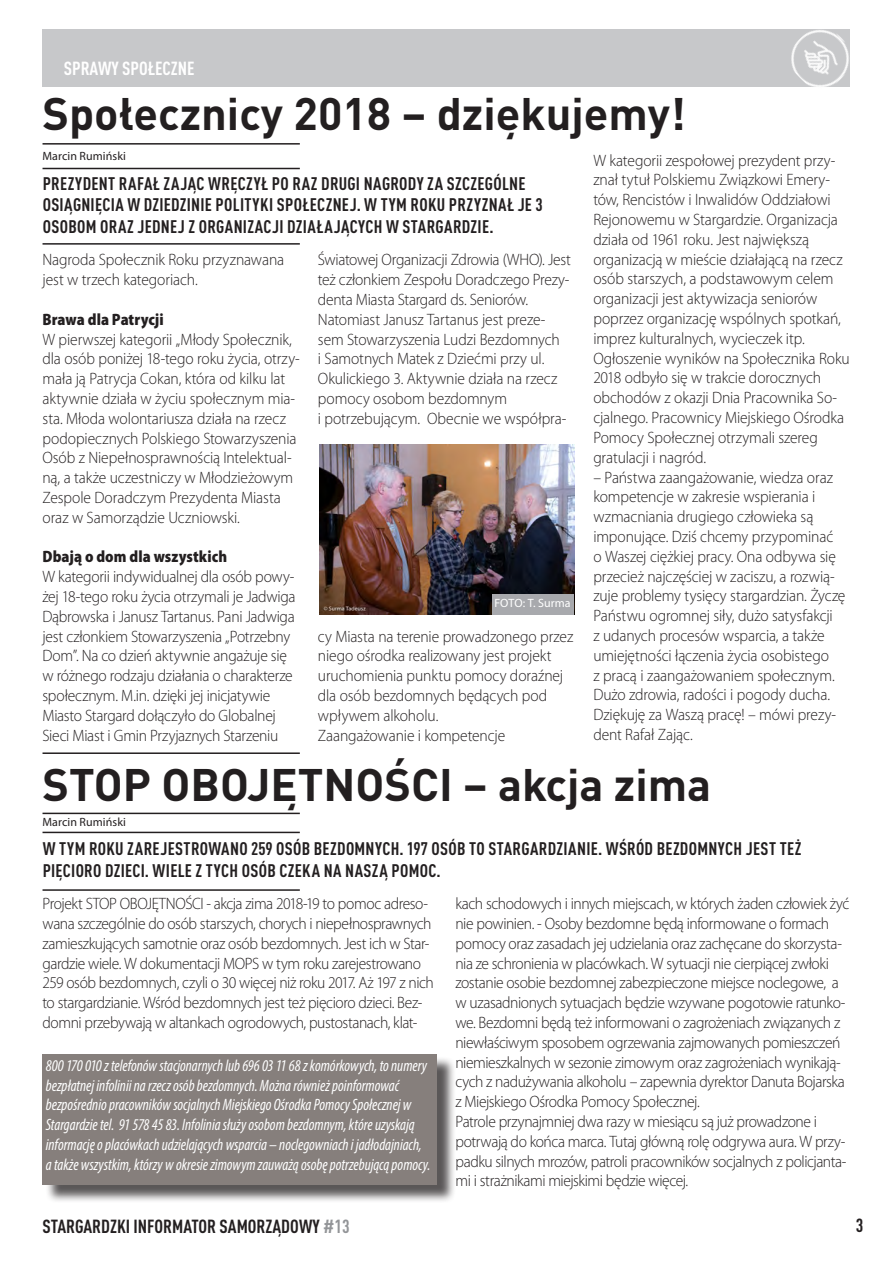
<style>
.page{position:relative;width:893px;height:1263px;background:#fff}
.page>*{position:absolute;margin:0;border:0;box-sizing:border-box;transform-origin:0 0}
.t1{font:700 45px "DIN Pro";color:#231f20}
.t2{font:700 condensed 18.75px "DIN Pro";color:#231f20}
.t3{font:700 condensed 18.75px "DIN Pro";color:#fff}
.t4{font:700 condensed 18px/21.6px "DIN Pro";letter-spacing:.015em;color:#231f20}
.t5{font:300 16.5px/19.8px "Myriad Pro";letter-spacing:-.015em;color:#231f20;scale:.94 1}
.t6{font:italic condensed 16.5px/19.8px "Myriad Pro";letter-spacing:-.005em;color:#fff;scale:.94 1}
.t7{font:900 semi-condensed 16.5px "Myriad Pro";letter-spacing:.005em;color:#231f20;scale:.94 1}
.t8{font:12px "Myriad Pro";letter-spacing:.005em;color:#231f20}
.t9{font:12px "Myriad Pro";color:#fff}
.s1{color:#939598}
</style>
<div class="page">
<div style="left:43px;top:30px;width:807px;height:57px;background:#c7c8ca"></div>
<img style="left:319px;top:444px;width:255px;height:170px">
<hr style="left:43px;top:143px;width:257px;height:2px;background:#231f20">
<hr style="left:43px;top:168px;width:257px;height:1px;background:#231f20">
<hr style="left:43px;top:243px;width:257px;height:2px;background:#231f20">
<hr style="left:43px;top:752px;width:257px;height:2px;background:#231f20">
<hr style="left:43px;top:813px;width:257px;height:1px;background:#231f20">
<hr style="left:43px;top:832px;width:257px;height:1px;background:#231f20">
<hr style="left:43px;top:889px;width:257px;height:2px;background:#231f20">
<img style="left:780px;top:29px;width:70px;height:58px">
<div style="left:492px;top:594px;width:82px;height:20px;background:#a8a9ad"></div>
<div style="left:45px;top:1057px;width:411px;height:146px;background:#231f20;opacity:.75"></div>
<div style="left:43px;top:1054px;width:394px;height:130px;background:#867f7c"></div>
<p class="t3" style="left:64px;top:54px;width:132px">SPRAWY SPOŁECZNE</p>
<p class="t1" style="left:43px;top:76px;width:645px">Społecznicy 2018 – dziękujemy!</p>
<p class="t4" style="left:43px;top:171px;width:501px">PREZYDENT RAFAŁ ZAJĄC WRĘCZYŁ PO RAZ DRUGI NAGRODY ZA SZCZEGÓLNE<br>OSIĄGNIĘCIA W DZIEDZINIE POLITYKI SPOŁECZNEJ. W TYM ROKU PRZYZNAŁ JE 3<br>OSOBOM ORAZ JEDNEJ Z ORGANIZACJI DZIAŁAJĄCYCH W STARGARDZIE.</p>
<p class="t5" style="left:318px;top:250px;width:271px;text-align:justify">Światowej Organizacji Zdrowia (WHO). Jest też członkiem Zespołu Doradczego Prezy&shy;denta Miasta Stargard ds. Seniorów.</p>
<p class="t5" style="left:318px;top:310px;width:259px">Natomiast Janusz Tartanus jest preze&shy;sem Stowarzyszenia Ludzi Bezdomnych i Samotnych Matek z Dziećmi przy ul.<br>Okulickiego 3. Aktywnie działa na rzecz pomocy osobom bezdomnym</p>
<p class="t5" style="left:318px;top:409px;width:266px">i potrzebującym. Obecnie we współpra-</p>
<p class="t8" style="left:43px;top:149px;width:85px">Marcin Rumiński</p>
<p class="t5" style="left:593px;top:151px;width:267px">W kategorii zespołowej prezydent przy&shy;znał tytuł Polskiemu Związkowi Emery&shy;tów, Rencistów i Inwalidów Oddziałowi Rejonowemu w Stargardzie. Organizacja działa od 1961 roku. Jest największą organizacją w mieście działającą na rzecz osób starszych, a podstawowym celem organizacji jest aktywizacja seniorów poprzez organizację wspólnych spotkań, imprez kulturalnych, wycieczek itp.</p>
<p class="t5" style="left:593px;top:349px;width:274px">Ogłoszenie wyników na Społecznika Roku 2018 odbyło się w trakcie dorocznych obchodów z okazji Dnia Pracownika So&shy;cjalnego. Pracownicy Miejskiego Ośrodka Pomocy Społecznej otrzymali szereg gratulacji i nagród.</p>
<p class="t5" style="left:593px;top:467px;width:270px">– Państwa zaangażowanie, wiedza oraz kompetencje w zakresie wspierania i wzmacniania drugiego człowieka są imponujące. Dziś chcemy przypominać o Waszej ciężkiej pracy. Ona odbywa się przecież najczęściej w zaciszu, a rozwią&shy;zuje problemy tysięcy stargardzian. Życzę Państwu ogromnej siły, dużo satysfakcji<br>z udanych procesów wsparcia, a także umiejętności łączenia życia osobistego<br>z pracą i zaangażowaniem społecznym.<br>Dużo zdrowia, radości i pogody ducha.<br>Dziękuję za Waszą pracę! – mówi prezy&shy;dent Rafał Zając.</p>
<p class="t5" style="left:43px;top:250px;width:259px">Nagroda Społecznik Roku przyznawana jest w trzech kategoriach.</p>
<p class="t7" style="left:43px;top:310px;width:131px">Brawa dla Patrycji</p>
<p class="t5" style="left:43px;top:329px;width:275px">W pierwszej kategorii „Młody Społecznik, dla osób poniżej 18-tego roku życia, otrzy&shy;mała ją Patrycja Cokan, która od kilku lat aktywnie działa w życiu społecznym mia&shy;sta. Młoda wolontariusza działa na rzecz podopiecznych Polskiego Stowarzyszenia Osób z Niepełnosprawnością Intelektual&shy;ną, a także uczestniczy w Młodzieżowym Zespole Doradczym Prezydenta Miasta oraz w Samorządzie Uczniowski.</p>
<p class="t7" style="left:43px;top:547px;width:198px">Dbają o dom dla wszystkich</p>
<p class="t5" style="left:43px;top:567px;width:271px">W kategorii indywidualnej dla osób powy&shy;żej 18-tego roku życia otrzymali je Jadwiga Dąbrowska i Janusz Tartanus. Pani Jadwiga jest członkiem Stowarzyszenia „Potrzebny Dom”. Na co dzień aktywnie angażuje się w różnego rodzaju działania o charakterze społecznym. M.in. dzięki jej inicjatywie Miasto Stargard dołączyło do Globalnej Sieci Miast i Gmin Przyjaznych Starzeniu</p>
<p class="t9" style="left:494px;top:595px;width:78px">FOTO: T. Surma</p>
<p class="t5" style="left:318px;top:626px;width:273px">cy Miasta na terenie prowadzonego przez niego ośrodka realizowany jest projekt uruchomienia punktu pomocy doraźnej dla osób bezdomnych będących pod wpływem alkoholu.</p>
<p class="t5" style="left:318px;top:725px;width:201px">Zaangażowanie i kompetencje</p>
<p class="t1" style="left:43px;top:747px;width:670px">STOP OBOJĘTNOŚCI – akcja zima</p>
<p class="t4" style="left:43px;top:836px;width:760px">W TYM ROKU ZAREJESTROWANO 259 OSÓB BEZDOMNYCH. 197 OSÓB TO STARGARDZIANIE. WŚRÓD BEZDOMNYCH JEST TEŻ<br>PIĘCIORO DZIECI. WIELE Z TYCH OSÓB CZEKA NA NASZĄ POMOC.</p>
<p class="t5" style="left:455px;top:894px;width:421px">kach schodowych i innych miejscach, w których żaden człowiek żyć nie powinien. - Osoby bezdomne będą informowane o formach pomocy oraz zasadach jej udzielania oraz zachęcane do skorzysta&shy;nia ze schronienia w placówkach. W sytuacji nie cierpiącej zwłoki zostanie osobie bezdomnej zabezpieczone miejsce noclegowe, a w uzasadnionych sytuacjach będzie wzywane pogotowie ratunko&shy;we. Bezdomni będą też informowani o zagrożeniach związanych z niewłaściwym sposobem ogrzewania zajmowanych pomieszczeń niemieszkalnych w sezonie zimowym oraz zagrożeniach wynikają&shy;cych z nadużywania alkoholu – zapewnia dyrektor Danuta Bojarska z Miejskiego Ośrodka Pomocy Społecznej.</p>
<p class="t5" style="left:455px;top:1112px;width:417px">Patrole przynajmniej dwa razy w miesiącu są już prowadzone i potrwają do końca marca. Tutaj główną rolę odgrywa aura. W przy&shy;padku silnych mrozów, patroli pracowników socjalnych z policjanta&shy;mi i strażnikami miejskimi będzie więcej.</p>
<p class="t8" style="left:43px;top:815px;width:85px">Marcin Rumiński</p>
<p class="t5" style="left:43px;top:894px;width:418px">Projekt STOP OBOJĘTNOŚCI - akcja zima 2018-19 to pomoc adreso&shy;wana szczególnie do osób starszych, chorych i niepełnosprawnych zamieszkujących samotnie oraz osób bezdomnych. Jest ich w Star&shy;gardzie wiele. W dokumentacji MOPS w tym roku zarejestrowano 259 osób bezdomnych, czyli o 30 więcej niż roku 2017. Aż 197 z nich to stargardzianie. Wśród bezdomnych jest też pięcioro dzieci. Bez&shy;domni przebywają w altankach ogrodowych, pustostanach, klat-</p>
<p class="t6" style="left:46px;top:1055px;width:407px">800 170 010 z telefonów stacjonarnych lub 696 03 11 68 z komórkowych, to numery bezpłatnej infolinii na rzecz osób bezdomnych. Można również poinformować bezpośrednio pracowników socjalnych Miejskiego Ośrodka Pomocy Społecznej w Stargardzie tel. 91 578 45 83. Infolinia służy osobom bezdomnym, które uzyskają informację o placówkach udzielających wsparcia – noclegowniach i jadłodajniach,</p>
<p class="t6" style="left:46px;top:1154px;width:411px">a także wszystkim, którzy w okresie zimowym zauważą osobę potrzebującą pomocy.</p>
<p class="t2" style="left:43px;top:1212px;width:309px">STARGARDZKI INFORMATOR SAMORZĄDOWY <span class="s1">#13</span></p>
<p class="t2" style="left:856px;top:1211px;width:9px">3</p>
</div>
